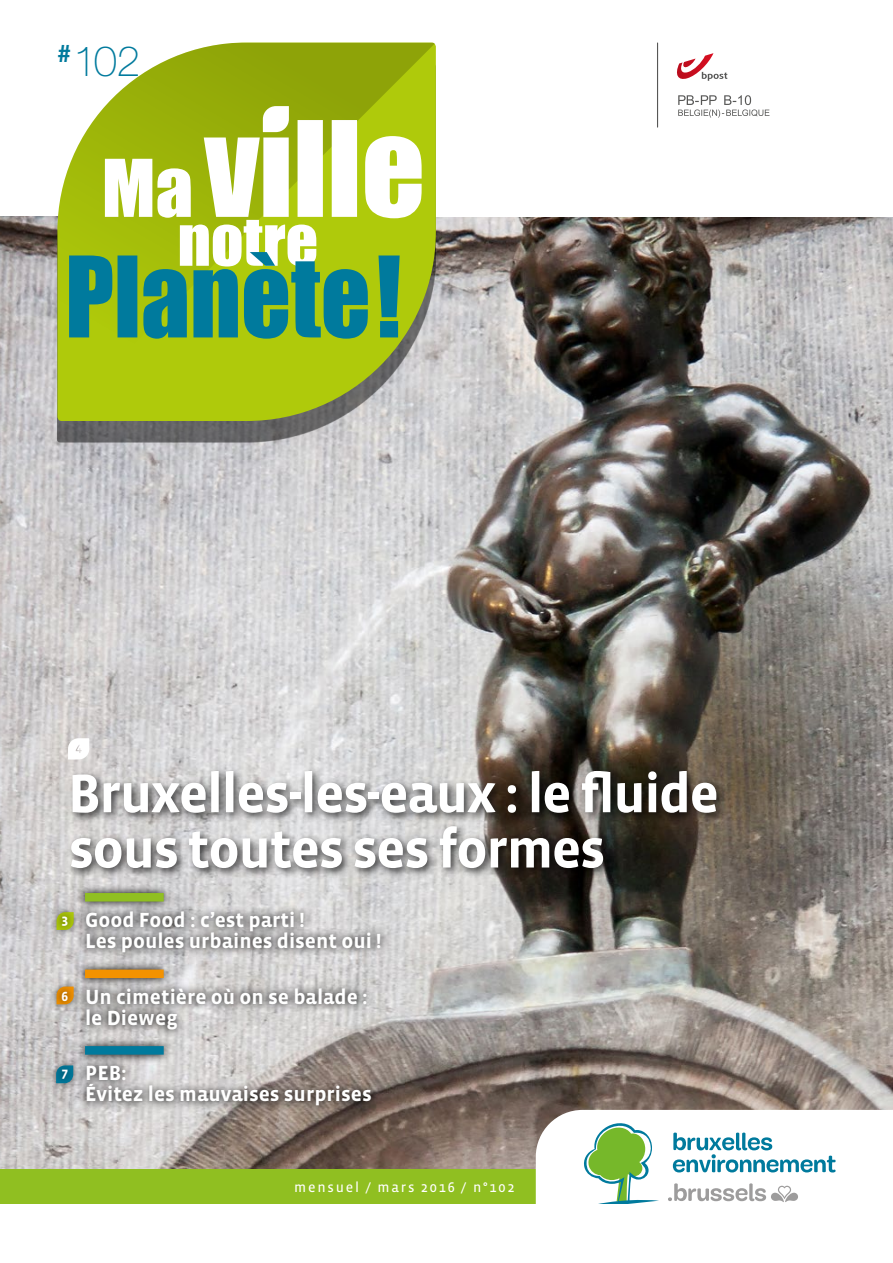
<style>
.page{position:relative;width:893px;height:1263px;background:#fff}
.page>*{position:absolute;margin:0;border:0;box-sizing:border-box;transform-origin:0 0}
.t1{font:700 55.5px/55.3px "Vista Sans";letter-spacing:-.03em;color:#fff}
.t2{font:100 42px "Helvetica Neue";color:#007a9d}
.t3{font:700 21px/21.3px "Vista Sans";color:#fff}
.t4{font:14.25px "Vista Sans Reg";letter-spacing:.125em;color:#fff}
.s1{font-size:13.5px}
</style>
<div class="page">
<img style="left:0;top:217px;width:893px;height:952px">
<div style="left:0;top:1169px;width:536px;height:34px;background:#90bf21"></div>
<div style="left:66px;top:766px;width:662px;height:113px;background:#000;opacity:.75"></div>
<hr style="left:657px;top:43px;width:1px;height:85px;background:#575756">
<svg style="left:677px;top:53px;width:50px;height:28px"></svg>
<div style="left:57px;top:64px;width:379px;height:378px;background:#000;opacity:.5"></div>
<svg style="left:57px;top:43px;width:379px;height:378px;fill:#afca0b"></svg>
<div style="left:48px;top:903px;width:35px;height:36px;background:#000;opacity:.5"></div>
<div style="left:48px;top:977px;width:35px;height:36px;background:#000;opacity:.5"></div>
<div style="left:47px;top:1056px;width:35px;height:36px;background:#000;opacity:.5"></div>
<svg style="left:678px;top:95px;width:91px;height:23px"></svg>
<svg style="left:68px;top:738px;width:21px;height:21px"></svg>
<svg style="left:69px;top:106px;width:353px;height:233px"></svg>
<svg style="left:536px;top:1110px;width:357px;height:94px"></svg>
<svg style="left:53px;top:884px;width:336px;height:230px"></svg>
<div style="left:85px;top:893px;width:79px;height:8px;background:#90bf21"></div>
<div style="left:85px;top:969px;width:79px;height:9px;background:#f39200"></div>
<div style="left:85px;top:1046px;width:79px;height:8px;background:#007a9d"></div>
<h2 class="t2" style="left:57px;top:37px;width:84px"><sup>#</sup>102</h2>
<h1 class="t1" style="left:68px;top:767px;width:653px">Bruxelles-les-eaux : le fluide sous toutes ses formes</h1>
<p class="t3" style="left:85px;top:910px;width:298px;text-indent:-23px"><span class="s1">3</span> Good Food : c’est parti !<br>Les poules urbaines disent oui !</p>
<p class="t3" style="left:85px;top:986px;width:284px;text-indent:-23px"><span class="s1">6</span> Un cimetière où on se balade : le Dieweg</p>
<p class="t3" style="left:85px;top:1063px;width:288px;text-indent:-23px"><span class="s1">7</span> PEB:<br>Évitez les mauvaises surprises</p>
<p class="t4" style="left:294px;top:1180px;width:222px">mensuel / mars 2016 / n°102</p>
</div>
